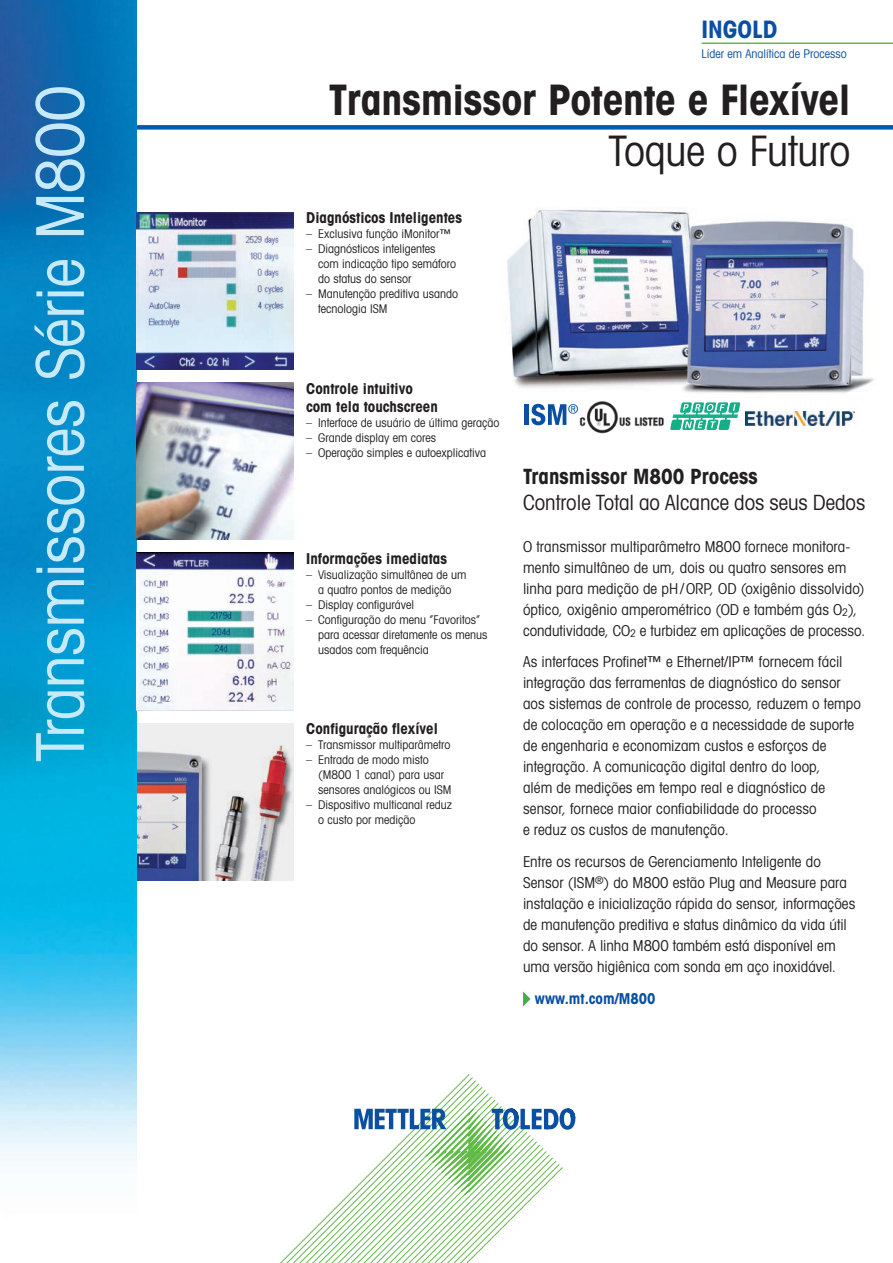
<style>
.page{position:relative;width:893px;height:1263px;background:#fff}
.page>*{position:absolute;margin:0;border:0;box-sizing:border-box;transform-origin:0 0}
.t1{font:66px "Avant Gardefor MT Bk";letter-spacing:-.015em;color:#c6eafa}
.t2{font:42px "Avant Gardefor MT Bd";letter-spacing:-.01em;color:#231f20}
.t3{font:42px "Avant Gardefor MT Bk";letter-spacing:-.01em;color:#231f20}
.t4{font:24px "Avant Gardefor MT Bd";color:#0a4fa2}
.t5{font:21px "Avant Gardefor MT Bk";color:#231f20}
.t6{font:21px "Avant Gardefor MT Bd";color:#231f20}
.t7{font:15px/21px "Avant Gardefor MT Bk";letter-spacing:.005em;color:#231f20}
.t8{font:15px/18px "Avant Gardefor MT Bd";color:#231f20}
.t9{font:15px "Avant Gardefor MT Bd";color:#0a4fa2}
.t10{font:12px/15px "Avant Gardefor MT Bk";color:#231f20}
.t11{font:12px "Avant Gardefor MT Bk";color:#0a4fa2}
.s1{font-size:10.5px}
</style>
<div class="page">
<img style="left:507px;top:208px;width:367px;height:196px">
<img style="left:579px;top:397px;width:88px;height:37px">
<div style="left:524px;top:404px;width:5px;height:21px;background:#0a4fa2"></div>
<svg style="left:531px;top:404px;width:47px;height:21px"></svg>
<img style="left:136px;top:723px;width:157px;height:157px">
<div style="left:111px;top:125px;width:782px;height:5px;background:#015bab"></div>
<img style="left:0;top:0;width:136px;height:1159px">
<img style="left:136px;top:213px;width:157px;height:157px">
<img style="left:136px;top:383px;width:157px;height:157px">
<img style="left:136px;top:553px;width:157px;height:157px">
<svg style="left:280px;top:1074px;width:256px;height:189px"></svg>
<svg style="left:354px;top:1108px;width:221px;height:87px"></svg>
<svg style="left:670px;top:402px;width:70px;height:28px"></svg>
<img style="left:745px;top:412px;width:109px;height:13px">
<hr style="left:702px;top:42px;width:191px;height:2px;background:#60bb46">
<svg style="left:523px;top:991px;width:8px;height:15px"></svg>
<h3 class="t4" style="left:702px;top:14px;width:77px">INGOLD</h3>
<p class="t11" style="left:702px;top:46px;width:147px">Líder em Analítica de Processo</p>
<h1 class="t1" style="left:19px;top:762px;width:678px;rotate:-90deg">Transmissores Série M800</h1>
<h2 class="t2" style="left:329px;top:73px;width:523px">Transmissor Potente e Flexível</h2>
<h2 class="t3" style="left:608px;top:125px;width:243px">Toque o Futuro</h2>
<p class="t8" style="left:306px;top:209px;width:157px">Diagnósticos Inteligentes</p>
<p class="t10" style="left:306px;top:226px;width:147px">– Exclusiva função iMonitor™</p>
<p class="t10" style="left:318px;top:241px;width:139px;text-indent:-12px">– Diagnósticos inteligentes com indicação tipo semáforo do status do sensor</p>
<p class="t10" style="left:318px;top:286px;width:141px;text-indent:-12px">– Manutenção preditiva usando tecnologia ISM</p>
<p class="t8" style="left:306px;top:379px;width:133px">Controle intuitivo com tela touchscreen</p>
<p class="t10" style="left:306px;top:414px;width:195px">– Interface de usuário de última geração</p>
<p class="t10" style="left:306px;top:429px;width:131px">– Grande display em cores</p>
<p class="t10" style="left:306px;top:444px;width:181px">– Operação simples e autoexplicativa</p>
<h3 class="t6" style="left:523px;top:463px;width:236px">Transmissor M800 Process</h3>
<h3 class="t5" style="left:523px;top:489px;width:344px">Controle Total ao Alcance dos seus Dedos</h3>
<p class="t7" style="left:523px;top:535px;width:344px">O transmissor multiparâmetro M800 fornece monitora&shy;mento simultâneo de um, dois ou quatro sensores em linha para medição de pH/ORP, OD (oxigênio dissolvido) óptico, oxigênio amperométrico (OD e também gás O<span class="s1">2</span>), condutividade, CO<span class="s1">2</span> e turbidez em aplicações de processo.</p>
<p class="t7" style="left:523px;top:651px;width:340px">As interfaces Profinet™ e Ethernet/IP™ fornecem fácil integração das ferramentas de diagnóstico do sensor aos sistemas de controle de processo, reduzem o tempo de colocação em operação e a necessidade de suporte de engenharia e economizam custos e esforços de integração. A comunicação digital dentro do loop,<br>além de medições em tempo real e diagnóstico de sensor, fornece maior confiabilidade do processo<br>e reduz os custos de manutenção.</p>
<p class="t7" style="left:523px;top:851px;width:334px">Entre os recursos de Gerenciamento Inteligente do Sensor (ISM<sup>®</sup>) do M800 estão Plug and Measure para instalação e inicialização rápida do sensor, informações de manutenção preditiva e status dinâmico da vida útil do sensor. A linha M800 também está disponível em uma versão higiênica com sonda em aço inoxidável.</p>
<p class="t9" style="left:535px;top:988px;width:122px">www.mt.com/M800</p>
<p class="t8" style="left:306px;top:549px;width:142px">Informações imediatas</p>
<p class="t10" style="left:306px;top:567px;width:162px;text-align:center">– Visualização simultânea de um a quatro pontos de medição</p>
<p class="t10" style="left:306px;top:597px;width:109px">– Display configurável</p>
<p class="t10" style="left:318px;top:612px;width:171px;text-indent:-12px">– Configuração do menu ”Favoritos“ para acessar diretamente os menus usados com frequência</p>
<p class="t8" style="left:306px;top:719px;width:133px">Configuração flexível</p>
<p class="t10" style="left:306px;top:737px;width:146px">– Transmissor multiparâmetro</p>
<p class="t10" style="left:318px;top:752px;width:135px;text-indent:-12px">– Entrada de modo misto (M800 1 canal) para usar sensores analógicos ou ISM</p>
<p class="t10" style="left:318px;top:797px;width:135px;text-indent:-12px">– Dispositivo multicanal reduz o custo por medição</p>
</div>
